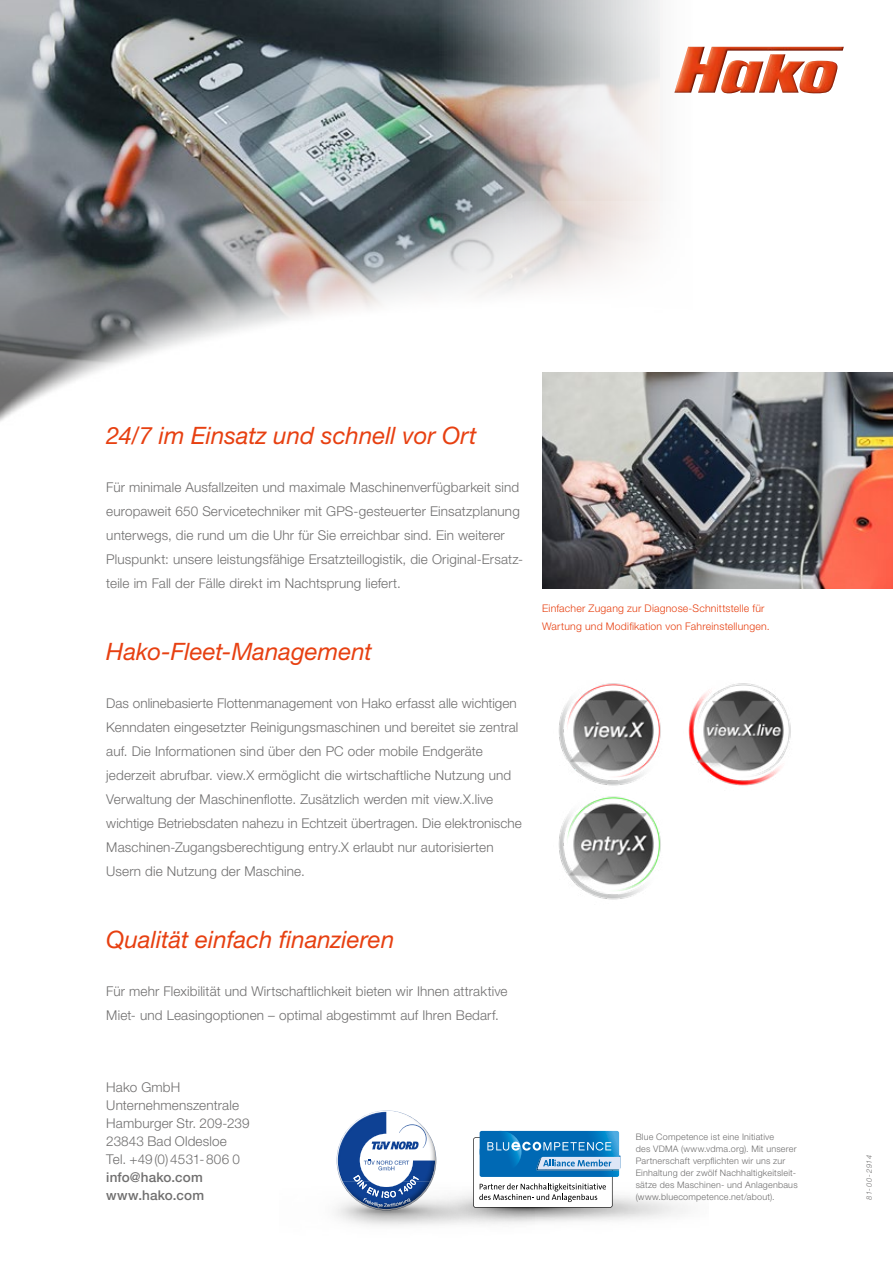
<style>
.page{position:relative;width:893px;height:1263px;background:#fff}
.page>*{position:absolute;margin:0;border:0;box-sizing:border-box;transform-origin:0 0}
.t1{font:italic 24px "Helvetica Neue LT Std";color:#e74011}
.t2{font:300 13.5px/24px "Helvetica Neue LT Std";letter-spacing:.01em;color:#706f6f}
.t3{font:500 13.5px/18px "Helvetica Neue LT Std";letter-spacing:.01em;color:#706f6f}
.t4{font:300 10.5px/18px "Helvetica Neue LT Std";letter-spacing:.02em;color:#e74011}
.t5{font:300 9px/12px "Helvetica Neue LT Std";letter-spacing:.025em;color:#706f6f}
.t6{font:italic 300 7.5px "Helvetica Neue LT Std";letter-spacing:.075em;color:#706f6f}
</style>
<div class="page">
<img style="left:0;top:0;width:660px;height:202px">
<img style="left:0;top:202px;width:658px;height:220px">
<img style="left:674px;top:47px;width:170px;height:46px">
<img style="left:558px;top:683px;width:103px;height:93px">
<img style="left:688px;top:683px;width:103px;height:103px">
<img style="left:558px;top:776px;width:103px;height:124px">
<img style="left:542px;top:372px;width:351px;height:216px">
<img style="left:336px;top:1187px;width:198px;height:43px">
<svg style="left:473px;top:1131px;width:148px;height:77px"></svg>
<div style="left:336px;top:1109px;width:101px;height:102px;background:#000;opacity:.44"></div>
<h1 class="t1" style="left:106px;top:421px;width:372px">24/7 im Einsatz und schnell vor Ort</h1>
<p class="t2" style="left:106px;top:475px;width:418px">Für minimale Ausfallzeiten und maximale Maschinenverfügbarkeit sind europaweit 650 Servicetechniker mit GPS-gesteuerter Einsatzplanung unterwegs, die rund um die Uhr für Sie erreichbar sind. Ein weiterer Pluspunkt: unsere leistungsfähige Ersatzteillogistik, die Original-Ersatz&shy;teile im Fall der Fälle direkt im Nachtsprung liefert.</p>
<h1 class="t1" style="left:106px;top:637px;width:267px">Hako-Fleet-Management</h1>
<p class="t2" style="left:106px;top:691px;width:417px">Das onlinebasierte Flottenmanagement von Hako erfasst alle wichtigen Kenndaten eingesetzter Reinigungsmaschinen und bereitet sie zentral auf. Die Informationen sind über den PC oder mobile Endgeräte jederzeit abrufbar. view.X ermöglicht die wirtschaftliche Nutzung und Verwaltung der Maschinenflotte. Zusätzlich werden mit view.X.live wichtige Betriebsdaten nahezu in Echtzeit übertragen. Die elektronische Maschinen-Zugangsberechtigung entry.X erlaubt nur autorisierten Usern die Nutzung der Maschine.</p>
<p class="t4" style="left:542px;top:599px;width:229px">Einfacher Zugang zur Diagnose-Schnittstelle für<br>Wartung und Modifikation von Fahreinstellungen.</p>
<h1 class="t1" style="left:106px;top:925px;width:290px">Qualität einfach finanzieren</h1>
<p class="t2" style="left:106px;top:979px;width:403px">Für mehr Flexibilität und Wirtschaftlichkeit bieten wir Ihnen attraktive<br>Miet- und Leasingoptionen – optimal abgestimmt auf Ihren Bedarf.</p>
<p class="t2" style="left:106px;top:1078px;width:145px;line-height:18px">Hako GmbH<br>Unternehmenszentrale<br>Hamburger Str. 209-239<br>23843 Bad Oldesloe<br>Tel. +49(0)4531-806 0</p>
<p class="t3" style="left:106px;top:1168px;width:99px">info@hako.com www.hako.com</p>
<p class="t5" style="left:636px;top:1131px;width:163px">Blue Competence ist eine Initiative<br>des VDMA (www.vdma.org). Mit unserer Partnerschaft verpflichten wir uns zur Einhaltung der zwölf Nachhaltigkeitsleit&shy;sätze des Maschinen- und Anlagenbaus (www.bluecompetence.net/about).</p>
<p class="t6" style="left:865px;top:1200px;width:47px;rotate:-90deg">81-00-2914</p>
</div>
